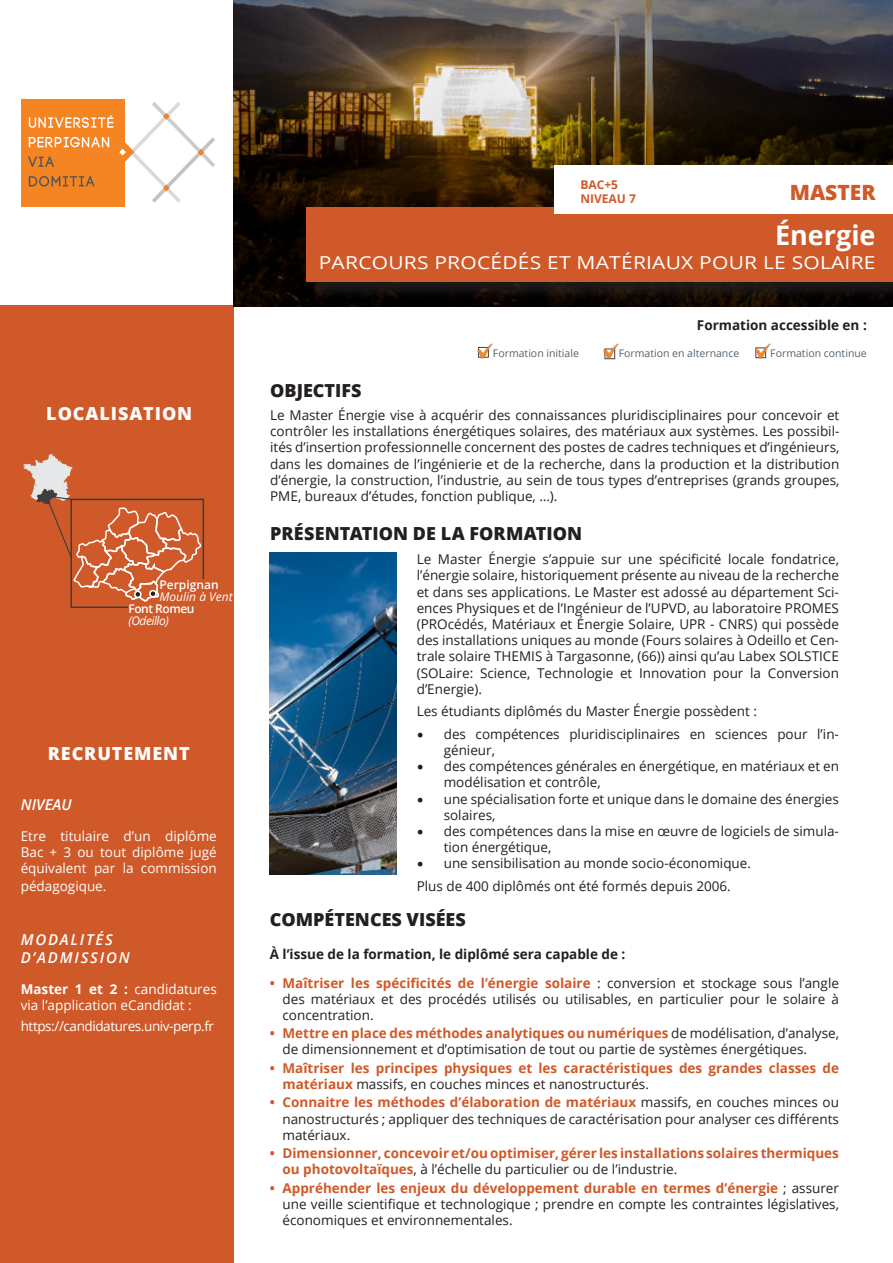
<style>
.page{position:relative;width:893px;height:1263px;background:#fff}
.page>*{position:absolute;margin:0;border:0;box-sizing:border-box;transform-origin:0 0}
.t1{font:700 27px "Open Sans";color:#fff}
.t2{font:800 21px "Open Sans";color:#cf5928}
.t3{font:800 18px "Open Sans";color:#231f20}
.t4{font:800 18px "Open Sans";letter-spacing:.05em;color:#fff}
.t5{font:17.85px "Open Sans";letter-spacing:.01em;color:#fff;scale:1.18 1}
.t6{font:italic 600 15px/18px "Open Sans";letter-spacing:.12em;color:#fff}
.t7{font:13.5px/16.2px "Open Sans";color:#231f20;text-align:justify}
.t8{font:700 13.5px/16.2px "Open Sans";color:#cf5928}
.t9{font:13.5px/16.2px "Open Sans";color:#fff;text-align:justify}
.t10{font:700 13.5px "Open Sans";color:#231f20}
.t11{font:13.5px "Open Sans";letter-spacing:-.03em;color:#fff}
.t12{font:600 12px/12px "Open Sans";letter-spacing:-.04em;color:#fff}
.t13{font:700 12px "Open Sans";color:#cf5928}
.t14{font:italic 12px "Open Sans";color:#fff}
.t15{font:600 12px "Open Sans";color:#fff}
.t16{font:10.5px "Open Sans";color:#56626c}
.s1{font-weight:400;font-style:italic}
.s2{font-weight:700}
.s3{font-family:"Minion Pro";font-size:18px}
.s4{font-weight:700;color:#cf5928}
.s5{font-weight:400;color:#231f20}
</style>
<div class="page">
<div style="left:0;top:306px;width:234px;height:957px;background:#cf5928"></div>
<img style="left:234px;top:0;width:659px;height:307px">
<div style="left:21px;top:100px;width:104px;height:107px;background:#f58523"></div>
<svg style="left:28px;top:102px;width:187px;height:101px"></svg>
<div style="left:308px;top:209px;width:585px;height:91px;background:#231f20;opacity:.75"></div>
<div style="left:306px;top:207px;width:587px;height:74px;background:#cf5928"></div>
<div style="left:555px;top:166px;width:338px;height:48px;background:#fff"></div>
<div style="left:604px;top:348px;width:11px;height:11px;border:1px solid #231f20"></div>
<div style="left:70px;top:499px;width:134px;height:109px;border:2px solid #3e3e3f"></div>
<div style="left:160px;top:580px;width:74px;height:33px;background:#cf5928"></div>
<img style="left:604px;top:343px;width:15px;height:15px">
<img style="left:270px;top:552px;width:127px;height:322px">
<img style="left:755px;top:343px;width:15px;height:15px">
<img style="left:478px;top:343px;width:15px;height:15px">
<div style="left:129px;top:604px;width:68px;height:25px;background:#cf5928"></div>
<svg style="left:23px;top:454px;width:179px;height:150px"></svg>
<div style="left:134px;top:590px;width:8px;height:8px;border:2px solid #fff;border-radius:50%"></div>
<p class="t4" style="left:46px;top:400px;width:147px">LOCALISATION</p>
<p class="t15" style="left:160px;top:576px;width:61px">Perpignan</p>
<p class="t14" style="left:160px;top:588px;width:75px">Moulin à Vent</p>
<p class="t12" style="left:129px;top:603px;width:67px">Font Romeu <span class="s1">(Odeillo)</span></p>
<p class="t4" style="left:48px;top:739px;width:144px">RECRUTEMENT</p>
<p class="t6" style="left:21px;top:795px;width:52px">NIVEAU</p>
<p class="t9" style="left:21px;top:827px;width:198px">Etre titulaire d’un diplôme Bac + 3 ou tout diplôme jugé équivalent par la commission</p>
<p class="t9" style="left:21px;top:877px;width:87px">pédagogique.</p>
<p class="t6" style="left:21px;top:930px;width:110px">MODALITÉS<br>D’ADMISSION</p>
<p class="t9" style="left:21px;top:980px;width:198px"><span class="s2">Master 1 et 2 :</span> candidatures via l’application eCandidat :</p>
<p class="t11" style="left:21px;top:1017px;width:195px">https://candidatures.univ-perp.fr</p>
<p class="t13" style="left:580px;top:176px;width:39px">BAC+5</p>
<p class="t13" style="left:580px;top:191px;width:57px">NIVEAU 7</p>
<p class="t2" style="left:790px;top:177px;width:87px">MASTER</p>
<p class="t1" style="left:775px;top:216px;width:102px">Énergie</p>
<p class="t5" style="left:319px;top:250px;width:473px">PARCOURS PROCÉDÉS ET MATÉRIAUX POUR LE SOLAIRE</p>
<p class="t10" style="left:697px;top:316px;width:171px">Formation accessible en :</p>
<p class="t3" style="left:270px;top:377px;width:93px">OBJECTIFS</p>
<p class="t16" style="left:493px;top:346px;width:88px">Formation initiale</p>
<p class="t16" style="left:619px;top:346px;width:122px">Formation en alternance</p>
<p class="t16" style="left:770px;top:346px;width:98px">Formation continue</p>
<p class="t7" style="left:270px;top:407px;width:571px">Le Master Énergie vise à acquérir des connaissances pluridisciplinaires pour concevoir et contrôler les installations énergétiques solaires, des matériaux aux systèmes. Les possibil&shy;ités d’insertion professionnelle concernent des postes de cadres techniques et d’ingénieurs, dans les domaines de l’ingénierie et de la recherche, dans la production et la distribution d’énergie, la construction, l’industrie, au sein de tous types d’entreprises (grands groupes, PME, bureaux d’études, fonction publique, …).</p>
<p class="t3" style="left:270px;top:519px;width:314px">PRÉSENTATION DE LA FORMATION</p>
<p class="t7" style="left:417px;top:551px;width:424px">Le Master Énergie s’appuie sur une spécificité locale fondatrice, l’énergie solaire, historiquement présente au niveau de la recherche et dans ses applications. Le Master est adossé au département Sci&shy;ences Physiques et de l’Ingénieur de l’UPVD, au laboratoire PROMES (PROcédés, Matériaux et Énergie Solaire, UPR - CNRS) qui possède des installations uniques au monde (Fours solaires à Odeillo et Cen&shy;trale solaire THEMIS à Targasonne, (66)) ainsi qu’au Labex SOLSTICE (SOLaire: Science, Technologie et Innovation pour la Conversion d’Energie).</p>
<p class="t7" style="left:417px;top:703px;width:342px">Les étudiants diplômés du Master Énergie possèdent :</p>
<p class="t7" style="left:444px;top:725px;width:397px;text-indent:-27px"><span class="s3">•</span> des compétences pluridisciplinaires en sciences pour l’in&shy;génieur,</p>
<p class="t7" style="left:444px;top:758px;width:397px;text-indent:-27px"><span class="s3">•</span> des compétences générales en énergétique, en matériaux et en modélisation et contrôle,</p>
<p class="t7" style="left:444px;top:790px;width:397px;text-indent:-27px"><span class="s3">•</span> une spécialisation forte et unique dans le domaine des énergies solaires,</p>
<p class="t7" style="left:444px;top:823px;width:397px;text-indent:-27px"><span class="s3">•</span> des compétences dans la mise en œuvre de logiciels de simula&shy;tion énergétique,</p>
<p class="t7" style="left:417px;top:855px;width:336px"><span class="s3">•</span> une sensibilisation au monde socio-économique.</p>
<p class="t7" style="left:417px;top:878px;width:316px">Plus de 400 diplômés ont été formés depuis 2006.</p>
<p class="t3" style="left:270px;top:906px;width:198px">COMPÉTENCES VISÉES</p>
<p class="t10" style="left:270px;top:945px;width:357px">À l’issue de la formation, le diplômé sera capable de :</p>
<p class="t7" style="left:282px;top:974px;width:558px;text-indent:-13px"><span class="s4">• Maîtriser les spécificités de l’énergie solaire</span> : conversion et stockage sous l’angle des matériaux et des procédés utilisés ou utilisables, en particulier pour le solaire à concentration.</p>
<p class="t7" style="left:282px;top:1025px;width:558px;text-indent:-13px"><span class="s4">• Mettre en place des méthodes analytiques ou numériques</span> de modélisation, d’analyse, de dimensionnement et d’optimisation de tout ou partie de systèmes énergétiques.</p>
<p class="t8" style="left:282px;top:1059px;width:558px;text-indent:-13px">• Maîtriser les principes physiques et les caractéristiques des grandes classes de matériaux <span class="s5">massifs, en couches minces et nanostructurés.</span></p>
<p class="t7" style="left:282px;top:1094px;width:558px;text-indent:-13px"><span class="s4">• Connaitre les méthodes d’élaboration de matériaux</span> massifs, en couches minces ou nanostructurés ; appliquer des techniques de caractérisation pour analyser ces différents matériaux.</p>
<p class="t8" style="left:282px;top:1145px;width:558px;text-indent:-13px">• Dimensionner, concevoir et/ou optimiser, gérer les installations solaires thermiques ou photovoltaïques<span class="s5">, à l’échelle du particulier ou de l’industrie.</span></p>
<p class="t7" style="left:282px;top:1179px;width:558px;text-indent:-13px"><span class="s4">• Appréhender les enjeux du développement durable en termes d’énergie</span> ; assurer une veille scientifique et technologique ; prendre en compte les contraintes législatives, économiques et environnementales.</p>
</div>
